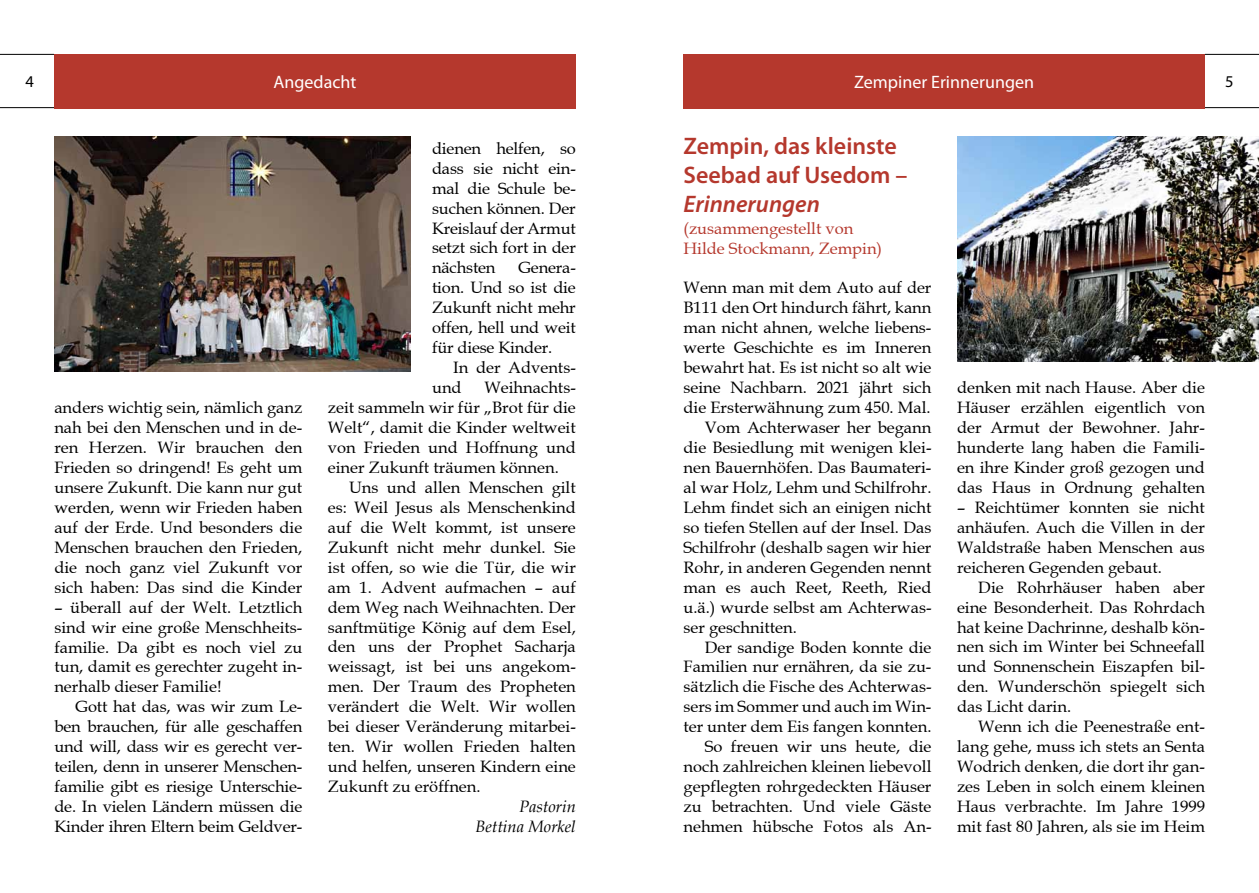
<style>
.page{position:relative;width:1259px;height:893px;background:#fff}
.page>*{position:absolute;margin:0;border:0;box-sizing:border-box;transform-origin:0 0}
.t1{font:600 24px/28.8px "Myriad Pro";color:#b5382d}
.t2{font:italic 600 24px "Myriad Pro";color:#b5382d}
.t3{font:18px "Myriad Pro";color:#fff}
.t4{font:16.5px/20px "Book Antiqua";color:#000;text-align:justify}
.t5{font:16.5px/20px "Book Antiqua";color:#b5382d}
.t6{font:italic 16.5px/20px "Book Antiqua";color:#000;text-align:right}
.t7{font:16.5px "Myriad Pro";color:#000}
</style>
<div class="page">
<div style="left:683px;top:54px;width:522px;height:54px;background:#b5382d"></div>
<hr style="left:0;top:54px;width:54px;height:1px;background:#000">
<hr style="left:0;top:107px;width:54px;height:1px;background:#000">
<hr style="left:1205px;top:54px;width:54px;height:1px;background:#000">
<hr style="left:1205px;top:107px;width:54px;height:1px;background:#000">
<div style="left:54px;top:54px;width:521px;height:54px;background:#b5382d"></div>
<img style="left:957px;top:136px;width:302px;height:225px">
<img style="left:54px;top:136px;width:357px;height:236px">
<p class="t7" style="left:26px;top:71px;width:10px">4</p>
<p class="t3" style="left:273px;top:71px;width:84px">Angedacht</p>
<p class="t3" style="left:854px;top:71px;width:181px">Zempiner Erinnerungen</p>
<p class="t7" style="left:1225px;top:71px;width:10px">5</p>
<p class="t4" style="left:54px;top:398px;width:249px">anders wichtig sein, nämlich ganz nah bei den Menschen und in de&shy;ren Herzen. Wir brauchen den Frieden so dringend! Es geht um unsere Zukunft. Die kann nur gut werden, wenn wir Frieden haben auf der Erde. Und besonders die Menschen brauchen den Frieden, die noch ganz viel Zukunft vor sich haben: Das sind die Kinder</p>
<p class="t4" style="left:54px;top:597px;width:249px">– überall auf der Welt. Letztlich sind wir eine große Menschheits&shy;familie. Da gibt es noch viel zu tun, damit es gerechter zugeht in&shy;nerhalb dieser Familie!</p>
<p class="t4" style="left:54px;top:697px;width:249px;text-indent:21px">Gott hat das, was wir zum Le&shy;ben brauchen, für alle geschaffen und will, dass wir es gerecht ver&shy;teilen, denn in unserer Menschen&shy;familie gibt es riesige Unterschie&shy;de. In vielen Ländern müssen die Kinder ihren Eltern beim Geldver-</p>
<p class="t4" style="left:432px;top:138px;width:145px">dienen helfen, so dass sie nicht ein&shy;mal die Schule be&shy;suchen können. Der Kreislauf der Armut setzt sich fort in der nächsten</p>
<p class="t4" style="left:432px;top:258px;width:145px;text-indent:86px">Genera&shy;tion. Und so ist die Zukunft nicht mehr offen, hell und weit für diese Kinder.</p>
<p class="t4" style="left:432px;top:358px;width:145px;text-indent:21px">In der Advents&shy;und</p>
<p class="t4" style="left:328px;top:378px;width:249px;text-indent:156px">Weihnachts&shy;zeit sammeln wir für „Brot für die Welt“, damit die Kinder weltweit von Frieden und Hoffnung und einer Zukunft träumen können.</p>
<p class="t4" style="left:328px;top:478px;width:249px;text-indent:21px">Uns und allen Menschen gilt es: Weil Jesus als Menschenkind auf die Welt kommt, ist unsere Zukunft nicht mehr dunkel. Sie ist offen, so wie die Tür, die wir am 1. Advent aufmachen – auf dem Weg nach Weihnachten. Der sanftmütige König auf dem Esel, den uns der Prophet Sacharja weissagt, ist bei uns angekom&shy;men. Der Traum des Propheten verändert die Welt. Wir wollen bei dieser Veränderung mitarbei&shy;ten. Wir wollen Frieden halten und helfen, unseren Kindern eine Zukunft zu eröffnen.</p>
<p class="t6" style="left:475px;top:797px;width:102px">Pastorin<br>Bettina Morkel</p>
<h1 class="t1" style="left:683px;top:131px;width:225px">Zempin, das kleinste<br>Seebad auf Usedom –</h1>
<h1 class="t2" style="left:683px;top:188px;width:138px">Erinnerungen</h1>
<p class="t5" style="left:683px;top:218px;width:200px">(zusammengestellt von<br>Hilde Stockmann, Zempin)</p>
<p class="t4" style="left:683px;top:278px;width:249px">Wenn man mit dem Auto auf der</p>
<p class="t4" style="left:683px;top:298px;width:249px">B111 den Ort hindurch fährt, kann</p>
<p class="t4" style="left:683px;top:318px;width:249px">man nicht ahnen, welche liebens-</p>
<p class="t4" style="left:683px;top:338px;width:249px">werte Geschichte es im Inneren</p>
<p class="t4" style="left:683px;top:358px;width:249px">bewahrt hat. Es ist nicht so alt wie</p>
<p class="t4" style="left:683px;top:378px;width:249px">seine Nachbarn. 2021 jährt sich</p>
<p class="t4" style="left:683px;top:398px;width:249px">die Ersterwähnung zum 450. Mal.</p>
<p class="t4" style="left:705px;top:418px;width:228px">Vom Achterwaser her begann</p>
<p class="t4" style="left:683px;top:438px;width:249px">die Besiedlung mit wenigen klei-</p>
<p class="t4" style="left:683px;top:458px;width:249px">nen Bauernhöfen. Das Baumateri-</p>
<p class="t4" style="left:683px;top:478px;width:249px">al war Holz, Lehm und Schilfrohr.</p>
<p class="t4" style="left:683px;top:498px;width:249px">Lehm findet sich an einigen nicht</p>
<p class="t4" style="left:683px;top:518px;width:249px">so tiefen Stellen auf der Insel. Das</p>
<p class="t4" style="left:683px;top:537px;width:249px">Schilfrohr (deshalb sagen wir hier</p>
<p class="t4" style="left:683px;top:557px;width:249px">Rohr, in anderen Gegenden nennt</p>
<p class="t4" style="left:683px;top:577px;width:249px">man es auch Reet, Reeth, Ried</p>
<p class="t4" style="left:683px;top:597px;width:249px">u.ä.) wurde selbst am Achterwas-</p>
<p class="t4" style="left:683px;top:617px;width:115px">ser geschnitten.</p>
<p class="t4" style="left:705px;top:637px;width:228px">Der sandige Boden konnte die</p>
<p class="t4" style="left:683px;top:657px;width:249px">Familien nur ernähren, da sie zu-</p>
<p class="t4" style="left:683px;top:677px;width:249px">sätzlich die Fische des Achterwas-</p>
<p class="t4" style="left:683px;top:697px;width:249px">sers im Sommer und auch im Win-</p>
<p class="t4" style="left:683px;top:717px;width:249px">ter unter dem Eis fangen konnten.</p>
<p class="t4" style="left:705px;top:737px;width:228px">So freuen wir uns heute, die</p>
<p class="t4" style="left:683px;top:757px;width:249px">noch zahlreichen kleinen liebevoll</p>
<p class="t4" style="left:683px;top:777px;width:249px">gepflegten rohrgedeckten Häuser</p>
<p class="t4" style="left:683px;top:797px;width:249px">zu betrachten. Und viele Gäste</p>
<p class="t4" style="left:683px;top:817px;width:249px">nehmen hübsche Fotos als An-</p>
<p class="t4" style="left:957px;top:378px;width:249px">denken mit nach Hause. Aber die Häuser erzählen eigentlich von der Armut der Bewohner. Jahr&shy;hunderte lang haben die Famili&shy;en ihre Kinder groß gezogen und das Haus in Ordnung gehalten</p>
<p class="t4" style="left:957px;top:498px;width:249px">– Reichtümer konnten sie nicht anhäufen. Auch die Villen in der Waldstraße haben Menschen aus reicheren Gegenden gebaut.</p>
<p class="t4" style="left:957px;top:577px;width:249px;text-indent:21px">Die Rohrhäuser haben aber eine Besonderheit. Das Rohrdach hat keine Dachrinne, deshalb kön&shy;nen sich im Winter bei Schneefall und Sonnenschein Eiszapfen bil&shy;den. Wunderschön spiegelt sich das Licht darin.</p>
<p class="t4" style="left:957px;top:717px;width:249px;text-indent:21px">Wenn ich die Peenestraße ent&shy;lang gehe, muss ich stets an Senta Wodrich denken, die dort ihr gan&shy;zes Leben in solch einem kleinen Haus verbrachte. Im Jahre 1999 mit fast 80 Jahren, als sie im Heim</p>
</div>
